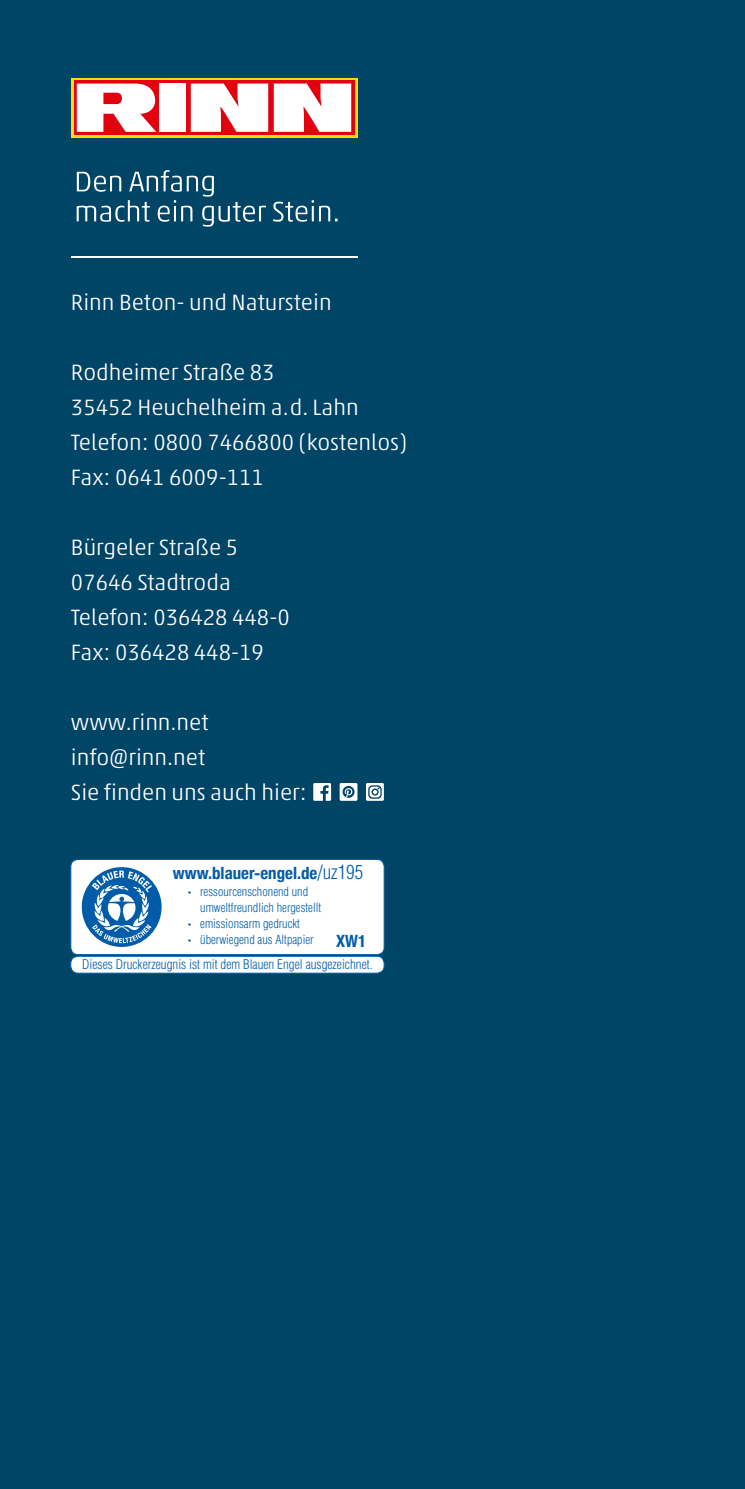
<style>
.page{position:relative;width:745px;height:1489px;background:#fff}
.page>*{position:absolute;margin:0;border:0;box-sizing:border-box;transform-origin:0 0}
.t1{font:300 22.5px/35px "Akko Std";color:#fff}
.t2{font:700 condensed 17px "Helvetica Neue";color:#005ca9}
.t3{font:300 condensed 13px "Helvetica";color:#005ca9}
.t4{font:300 condensed 12.25px/15.8px "Helvetica";color:#005ca9}
.t5{font:700 condensed 12.25px "Helvetica Neue";color:#005ca9}
.s1{font-family:"Helvetica";font-weight:300;font-size:19.25px}
.s2{font-family:"Helvetica Neue";font-weight:700}
</style>
<div class="page">
<div style="left:0;top:0;width:744px;height:1488px;background:#046"></div>
<svg style="left:71px;top:78px;width:286px;height:60px;background:#fab802"></svg>
<svg style="left:74px;top:81px;width:280px;height:54px;background:#e51422"></svg>
<div style="left:159px;top:84px;width:26px;height:48px;background:#fff"></div>
<svg style="left:191px;top:84px;width:160px;height:48px;background:#fbdee0"></svg>
<svg style="left:77px;top:84px;width:79px;height:48px;background:#f9cbce"></svg>
<svg style="left:77px;top:170px;width:189px;height:57px"></svg>
<svg style="left:273px;top:200px;width:64px;height:22px"></svg>
<hr style="left:71px;top:256px;width:286px;height:1px;background:#fff">
<svg style="left:313px;top:783px;width:18px;height:17px"></svg>
<div style="left:339px;top:783px;width:18px;height:17px;background:#fff"></div>
<svg style="left:342px;top:785px;width:12px;height:12px"></svg>
<svg style="left:366px;top:783px;width:17px;height:17px"></svg>
<svg style="left:368px;top:785px;width:13px;height:13px"></svg>
<div style="left:71px;top:956px;width:313px;height:17px;background:#fff;border-radius:7px"></div>
<div style="left:70px;top:955px;width:314px;height:18px;border:1px solid #005ca9;border-radius:7px"></div>
<div style="left:71px;top:859px;width:313px;height:95px;background:#fff;border-radius:7px"></div>
<div style="left:70px;top:859px;width:314px;height:95px;border:1px solid #005ca9;border-radius:7px"></div>
<svg style="left:80px;top:865px;width:83px;height:83px"></svg>
<svg style="left:82px;top:867px;width:79px;height:79px"></svg>
<p class="t1" style="left:71px;top:284px;width:262px">Rinn Beton- und Naturstein</p>
<p class="t1" style="left:71px;top:354px;width:337px">Rodheimer Straße 83<br>35452 Heuchelheim a. d. Lahn<br>Telefon: 0800 7466800 (kostenlos)<br>Fax: 0641 6009-111</p>
<p class="t1" style="left:71px;top:529px;width:220px">Bürgeler Straße 5<br>07646 Stadtroda<br>Telefon: 036428 448-0<br>Fax: 036428 448-19</p>
<p class="t1" style="left:71px;top:704px;width:237px">www.rinn.net info@rinn.net<br>Sie finden uns auch hier:</p>
<p class="t2" style="left:173px;top:858px;width:192px">www.blauer-engel.de<span class="s1">/uz195</span></p>
<p class="t4" style="left:188px;top:883px;width:121px"><span class="s2">·</span> ressourcenschonend und</p>
<p class="t4" style="left:188px;top:899px;width:134px;text-indent:12px">umweltfreundlich hergestellt <span class="s2">·</span> emissionsarm gedruckt</p>
<p class="t4" style="left:200px;top:931px;width:115px">überwiegend aus Altpapier</p>
<p class="t2" style="left:336px;top:926px;width:32px">XW1</p>
<p class="t5" style="left:188px;top:929px;width:4px">·</p>
<p class="t3" style="left:82px;top:956px;width:291px">Dieses Druckerzeugnis ist mit dem Blauen Engel ausgezeichnet.</p>
</div>
